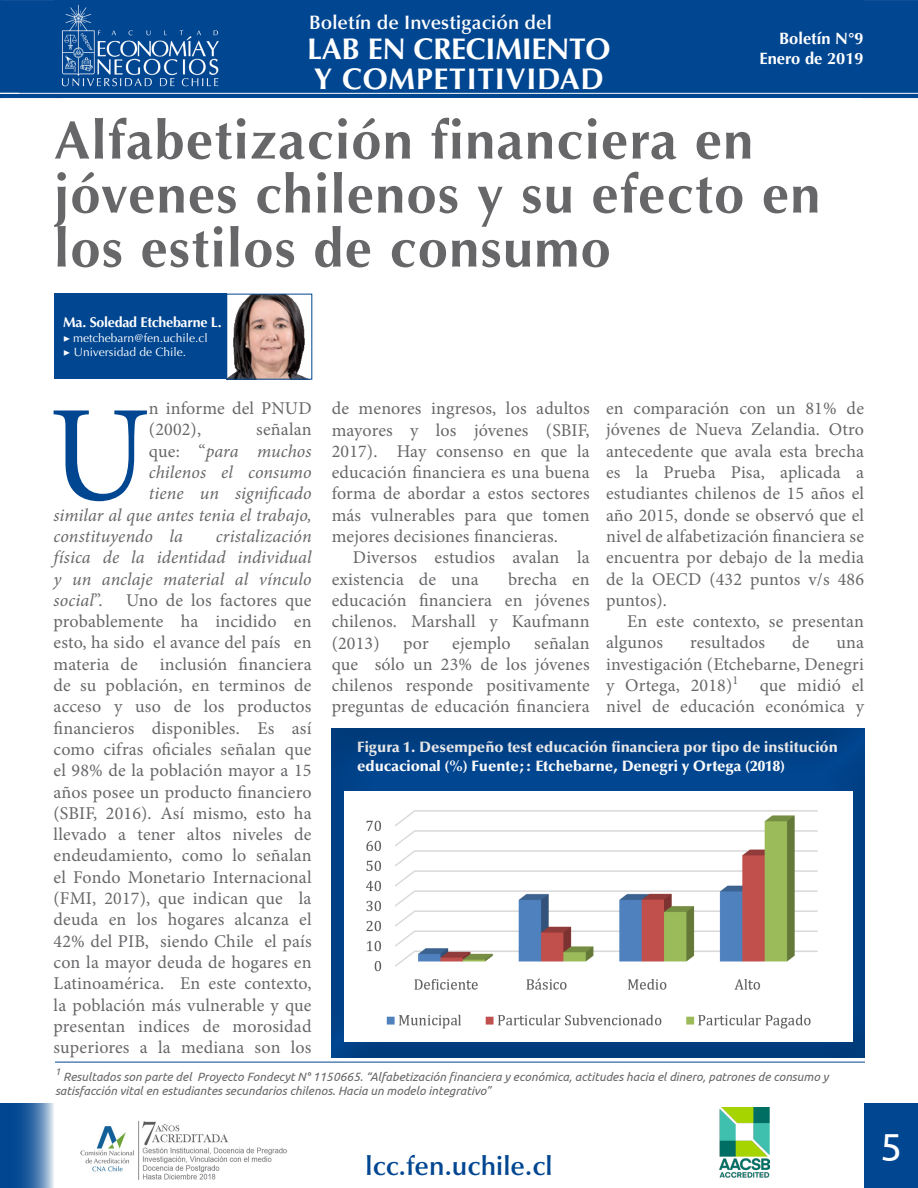
<style>
.page{position:relative;width:918px;height:1188px;background:#fff}
.page>*{position:absolute;margin:0;border:0;box-sizing:border-box;transform-origin:0 0}
.t1{font:136.65px "Minion Pro";color:#014691}
.t2{font:700 54px/54px "Optima LT Std";letter-spacing:.025em;color:#67676a}
.t3{font:39px "Ubuntu";color:#fff}
.t4{font:700 30px/30px "Optima LT Std";letter-spacing:-.01em;color:#fff}
.t5{font:600 27px "Optima LT Std";letter-spacing:.005em;color:#014691}
.t6{font:600 19.5px "Optima LT Std";letter-spacing:.005em;color:#fff}
.t7{font:18px/21.3px "Minion Pro";letter-spacing:.01em;color:#67676a;text-align:justify}
.t8{font:italic 18px/21.3px "Minion Pro";color:#67676a;text-align:justify}
.t9{font:700 16.5px/19.8px "Optima LT Std";color:#fff;text-align:right}
.t10{font:900 15px/19.5px "Optima LT Std";color:#fff}
.t11{font:700 14.25px "Optima LT Std";letter-spacing:-.02em;color:#fff}
.t12{font:italic 12px "Ubuntu";color:#67676a}
.t13{font:12px "Optima LT Std";color:#fff}
.t14{font:italic 9.6px "Ubuntu";color:#67676a}
.s1{font-family:"Minion Pro"}
.s2{font-style:normal}
</style>
<div class="page">
<div style="left:863px;top:0;width:55px;height:98px;background:#014691;border:1px solid #014691"></div>
<div style="left:864px;top:1103px;width:54px;height:85px;background:#014691"></div>
<div style="left:54px;top:0;width:810px;height:98px;background:#014691"></div>
<svg style="left:0;top:1103px;width:54px;height:85px;background:#3a70a9"></svg>
<img style="left:62px;top:4px;width:157px;height:83px">
<div style="left:0;top:0;width:62px;height:98px;background:#014691"></div>
<hr style="left:0;top:93px;width:918px;height:1px;background:#fff">
<img style="left:719px;top:1108px;width:51px;height:70px">
<img style="left:80px;top:1120px;width:208px;height:60px">
<div style="left:55px;top:294px;width:172px;height:85px;background:#014691"></div>
<img style="left:228px;top:296px;width:79px;height:82px">
<div style="left:226px;top:294px;width:86px;height:86px;border:1px solid #014691"></div>
<hr style="left:55px;top:1062px;width:810px;height:1px;background:#014691">
<div style="left:331px;top:726px;width:539px;height:333px;background:#231f20;opacity:.5"></div>
<img style="left:345px;top:792px;width:507px;height:249px">
<p class="t6" style="left:309px;top:11px;width:244px">Boletín de Investigación del</p>
<h3 class="t4" style="left:307px;top:34px;width:305px">LAB EN CRECIMIENTO<br>Y COMPETITIVIDAD</h3>
<p class="t9" style="left:760px;top:29px;width:106px">Boletín N°9<br>Enero de 2019</p>
<p class="t2" style="left:54px;top:114px;width:768px">Alfabetización financiera en jóvenes chilenos y su efecto en los estilos de consumo</p>
<p class="t11" style="left:63px;top:314px;width:160px">Ma. Soledad Etchebarne L.</p>
<p class="t13" style="left:63px;top:331px;width:146px"><span class="s1">▶</span> metchebarn@fen.uchile.cl</p>
<p class="t13" style="left:63px;top:345px;width:124px"><span class="s1">▶</span> Universidad de Chile.</p>
<p class="t1" style="left:49px;top:364px;width:102px">U</p>
<p class="t7" style="left:149px;top:398px;width:164px">n informe del PNUD (2002),</p>
<p class="t7" style="left:256px;top:419px;width:57px">señalan</p>
<p class="t8" style="left:149px;top:440px;width:164px"><span class="s2">que: “</span>para muchos</p>
<p class="t8" style="left:149px;top:462px;width:164px">chilenos el consumo</p>
<p class="t8" style="left:149px;top:483px;width:164px">tiene un significado</p>
<p class="t8" style="left:54px;top:504px;width:259px">similar al que antes tenia el trabajo,</p>
<p class="t8" style="left:54px;top:525px;width:131px">constituyendo la</p>
<p class="t8" style="left:54px;top:525px;width:260px;text-indent:162px">cristalización física de la identidad individual y un anclaje material al vínculo social<span class="s2">”.</span></p>
<p class="t7" style="left:54px;top:590px;width:260px;text-indent:73px">Uno de los factores que probablemente ha incidido en esto, ha sido el avance del país en materia de inclusión financiera de su población, en terminos de acceso y uso de los productos financieros disponibles. Es así como cifras oficiales señalan que el 98% de la población mayor a 15 años posee un producto financiero (SBIF, 2016). Así mismo, esto ha llevado a tener altos niveles de endeudamiento, como lo señalan el Fondo Monetario Internacional (FMI, 2017), que indican que la deuda en los hogares alcanza el 42% del PIB, siendo Chile el país con la mayor deuda de hogares en Latinoamérica. En este contexto, la población más vulnerable y que presentan indices de morosidad superiores a la mediana son los</p>
<p class="t7" style="left:332px;top:398px;width:260px">de menores ingresos, los adultos mayores y los jóvenes (SBIF, 2017). Hay consenso en que la educación financiera es una buena forma de abordar a estos sectores más vulnerables para que tomen mejores decisiones financieras.</p>
<p class="t7" style="left:332px;top:547px;width:260px;text-indent:21px">Diversos estudios avalan la existencia de una</p>
<p class="t7" style="left:332px;top:568px;width:260px;text-indent:176px">brecha en educación financiera en jóvenes chilenos. Marshall y Kaufmann (2013)</p>
<p class="t7" style="left:332px;top:632px;width:260px;text-indent:203px">señalan que sólo un 23% de los jóvenes chilenos responde positivamente preguntas de educación financiera</p>
<p class="t7" style="left:403px;top:632px;width:27px">por</p>
<p class="t7" style="left:452px;top:632px;width:60px">ejemplo</p>
<p class="t7" style="left:606px;top:398px;width:260px">en comparación con un 81% de jóvenes de Nueva Zelandia. Otro antecedente que avala esta brecha es la Prueba Pisa, aplicada a estudiantes chilenos de 15 años el año 2015, donde se observó que el nivel de alfabetización financiera se encuentra por debajo de la media de la OECD (432 puntos v/s 486 puntos).</p>
<p class="t7" style="left:606px;top:611px;width:259px;text-indent:21px">En este contexto, se presentan algunos</p>
<p class="t7" style="left:690px;top:632px;width:77px">resultados</p>
<p class="t7" style="left:792px;top:632px;width:19px">de</p>
<p class="t7" style="left:606px;top:632px;width:260px;text-indent:230px">una investigación (Etchebarne, Denegri y Ortega, 2018)<sup>1</sup> que midió el nivel de educación económica y</p>
<p class="t10" style="left:357px;top:737px;width:482px">Figura 1. Desempeño test educación financiera por tipo de institución educacional (%) Fuente;: Etchebarne, Denegri y Ortega (2018)</p>
<p class="t14" style="left:55px;top:1066px;width:7px">1</p>
<p class="t12" style="left:63px;top:1069px;width:767px">Resultados son parte del Proyecto Fondecyt N° 1150665. “Alfabetización financiera y económica, actitudes hacia el dinero, patrones de consumo y</p>
<p class="t12" style="left:55px;top:1084px;width:437px">satisfacción vital en estudiantes secundarios chilenos. Hacia un modelo integrativo”</p>
<h3 class="t5" style="left:366px;top:1151px;width:188px">lcc.fen.uchile.cl</h3>
<h3 class="t3" style="left:880px;top:1123px;width:23px">5</h3>
</div>
